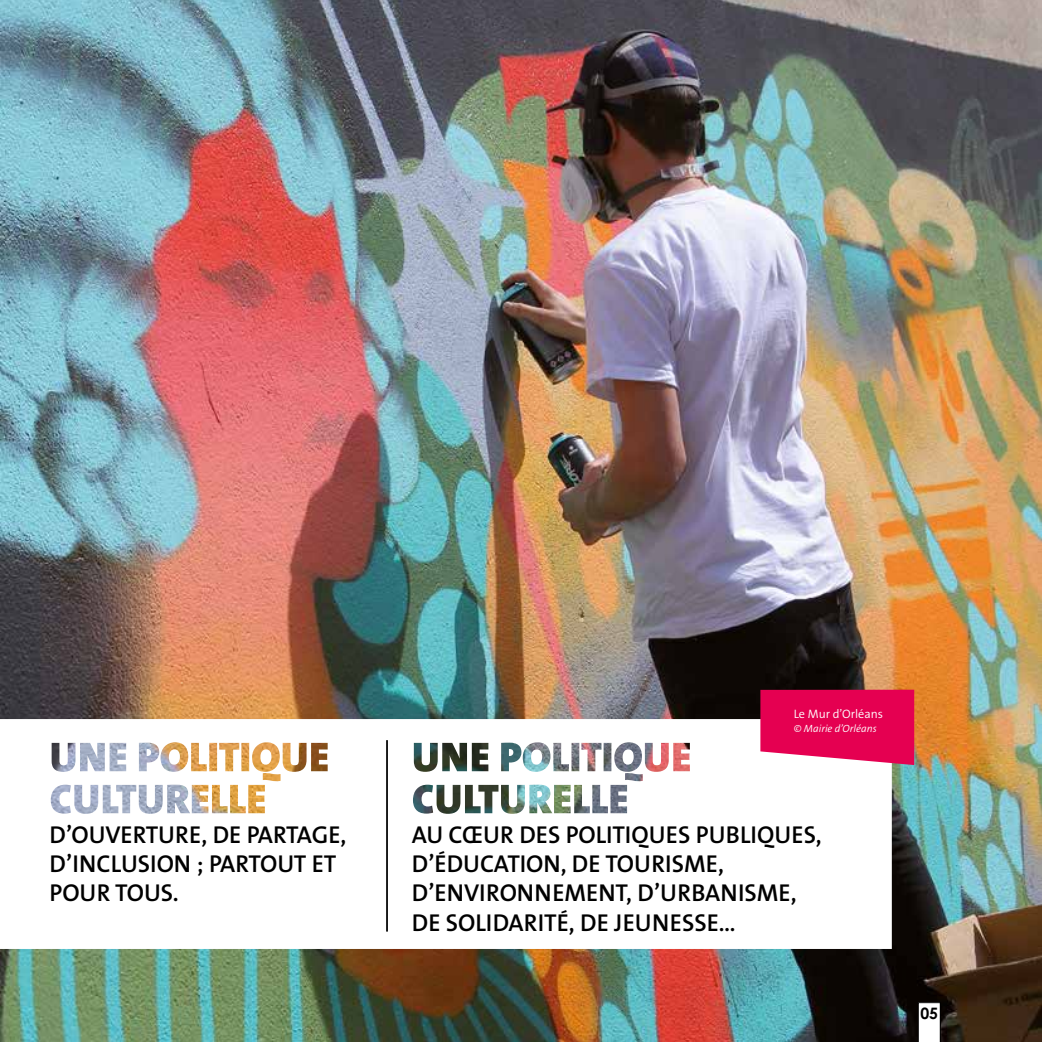
<style>
.page{position:relative;width:1042px;height:1042px;background:#fff}
.page>*{position:absolute;margin:0;border:0;box-sizing:border-box;transform-origin:0 0}
.t1{font:600 24.5px/29.4px "The Sans B6";color:#000}
.t2{font:700 15.75px "Century Gothic";color:#000}
.t3{font:300 12.25px "The Sans B4";color:#fff}
.t4{font:italic 300 10.5px "The Sans B4";color:#fff}
</style>
<div class="page">
<img style="left:0;top:0;width:1042px;height:1042px">
<svg style="left:0;top:719px;width:892px;height:230px"></svg>
<hr style="left:386px;top:740px;width:2px;height:191px;background:#000">
<svg style="left:760px;top:690px;width:154px;height:75px;background:#e61760"></svg>
<svg style="left:918px;top:1002px;width:22px;height:40px"></svg>
<p class="t3" style="left:794px;top:707px;width:91px">Le Mur d’Orléans</p>
<p class="t4" style="left:794px;top:723px;width:84px">© Mairie d’Orléans</p>
<p class="t1" style="left:50px;top:820px;width:298px">D’OUVERTURE, DE PARTAGE,<br>D’INCLUSION ; PARTOUT ET<br>POUR TOUS.</p>
<p class="t1" style="left:412px;top:820px;width:411px">AU CŒUR DES POLITIQUES PUBLIQUES,<br>D’ÉDUCATION, DE TOURISME,<br>D’ENVIRONNEMENT, D’URBANISME,<br>DE SOLIDARITÉ, DE JEUNESSE…</p>
<p class="t2" style="left:920px;top:1001px;width:19px">05</p>
</div>
